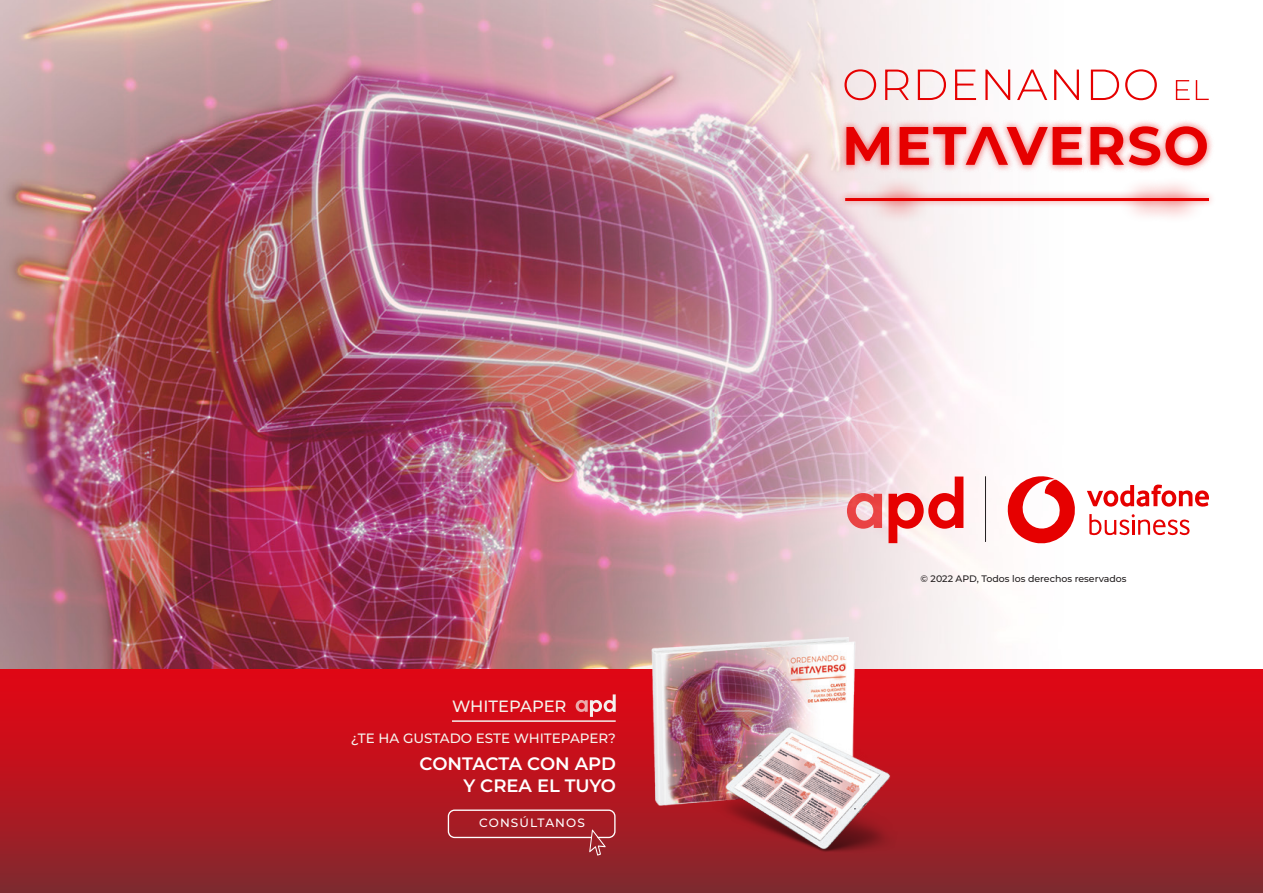
<style>
.page{position:relative;width:1263px;height:893px;background:#fff}
.page>*{position:absolute;margin:0;border:0;box-sizing:border-box;transform-origin:0 0}
.t1{font:600 18px "Montserrat";letter-spacing:-.01em;color:#fff}
.t2{font:500 16.35px "Montserrat";color:#f5f4ed}
.t3{font:500 13.5px "Montserrat";color:#f5f4ed}
.t4{font:500 12px "Montserrat";letter-spacing:.09em;color:#fff}
.t5{font:500 9.45px "Montserrat";color:#231f20}
</style>
<div class="page">
<img style="left:0;top:0;width:1263px;height:670px">
<div style="left:865px;top:176px;width:67px;height:48px;background:#e60000;opacity:.75"></div>
<div style="left:1117px;top:176px;width:58px;height:47px;background:#fefefe"></div>
<div style="left:1140px;top:176px;width:67px;height:48px;background:#e60000;opacity:.75"></div>
<div style="left:838px;top:190px;width:378px;height:19px;background:#e60000;opacity:.39"></div>
<hr style="left:845px;top:198px;width:364px;height:3px;background:#e60000">
<div style="left:839px;top:119px;width:375px;height:54px;background:#e60000;opacity:.54"></div>
<svg style="left:846px;top:126px;width:361px;height:39px"></svg>
<svg style="left:844px;top:69px;width:365px;height:31px"></svg>
<div style="left:0;top:670px;width:1263px;height:223px;background:linear-gradient(to bottom,#e90312,#84282d)"></div>
<svg style="left:576px;top:694px;width:17px;height:23px"></svg>
<div style="left:448px;top:809px;width:167px;height:29px;border:1px solid #fff;border-radius:6px"></div>
<svg style="left:589px;top:829px;width:4px;height:27px"></svg>
<img style="left:593px;top:617px;width:348px;height:242px">
<hr style="left:452px;top:720px;width:164px;height:2px;background:#f4f0ed">
<svg style="left:1004px;top:476px;width:74px;height:67px"></svg>
<svg style="left:1087px;top:484px;width:122px;height:23px"></svg>
<svg style="left:1089px;top:514px;width:101px;height:22px"></svg>
<svg style="left:888px;top:477px;width:75px;height:66px"></svg>
<svg style="left:847px;top:493px;width:35px;height:36px"></svg>
<hr style="left:985px;top:476px;width:1px;height:66px;background:#231f20">
<p class="t2" style="left:452px;top:695px;width:116px">WHITEPAPER</p>
<p class="t3" style="left:351px;top:729px;width:267px">¿TE HA GUSTADO ESTE WHITEPAPER?</p>
<p class="t1" style="left:420px;top:752px;width:198px">CONTACTA CON APD</p>
<p class="t1" style="left:463px;top:773px;width:154px">Y CREA EL TUYO</p>
<p class="t4" style="left:479px;top:815px;width:107px">CONSÚLTANOS</p>
<p class="t5" style="left:920px;top:572px;width:207px">© 2022 APD, Todos los derechos reservados</p>
</div>
